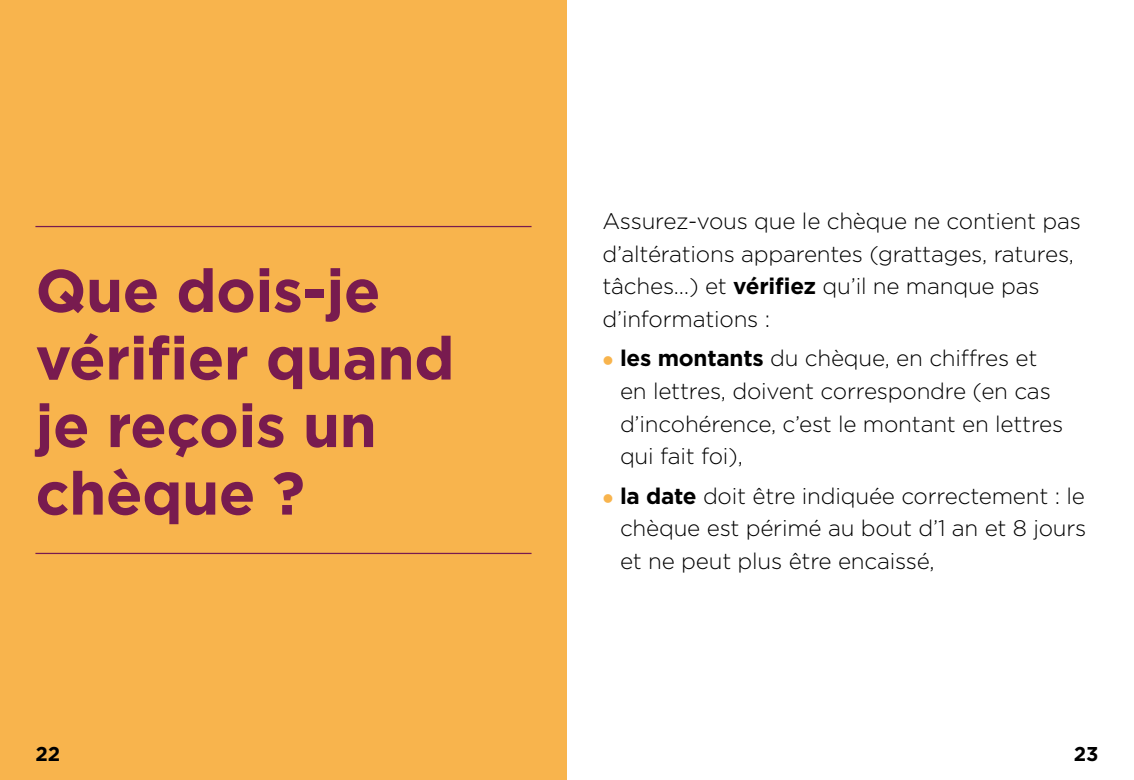
<style>
.page{position:relative;width:1134px;height:780px;background:#fff}
.page>*{position:absolute;margin:0;border:0;box-sizing:border-box;transform-origin:0 0}
.H1_-_chapitres{font:700 60px/67.5px "Gotham";letter-spacing:-.01em;color:#781b4f}
.Texte{font:300 22.5px/32.5px "Gotham";letter-spacing:-.01em;color:#000}
.texte_puces{font:300 22.5px/32.5px "Gotham";letter-spacing:-.01em;color:#000}
.t1{font:700 20px "Gotham";color:#000}
.s1{font-weight:700}
.s2{color:#f8b44d}
</style>
<div class="page">
<div style="left:0;top:0;width:567px;height:780px;background:#f8b44d"></div>
<hr style="left:35px;top:552px;width:496px;height:2px;background:#781b4f">
<hr style="left:35px;top:226px;width:496px;height:1px;background:#781b4f">
<h1 class="H1_-_chapitres" style="left:35px;top:256px;width:421px">Que dois-je vérifier quand je reçois un chèque ?</h1>
<p class="texte_puces" style="left:602px;top:204px;width:480px">Assurez-vous que le chèque ne contient pas d’altérations apparentes (grattages, ratures, tâches…) et <span class="s1">vérifiez</span> qu’il ne manque pas d’informations :</p>
<p class="Texte" style="left:620px;top:341px;width:445px;text-indent:-18px"><span class="s2">●</span> <span class="s1">les montants</span> du chèque, en chiffres et en lettres, doivent correspondre (en cas d’incohérence, c’est le montant en lettres qui fait foi),</p>
<p class="Texte" style="left:620px;top:479px;width:468px;text-align:justify;text-indent:-18px"><span class="s2">●</span> <span class="s1">la date</span> doit être indiquée correctement : le chèque est périmé au bout d’1 an et 8 jours et ne peut plus être encaissé,</p>
<p class="t1" style="left:35px;top:740px;width:26px">22</p>
<p class="t1" style="left:1074px;top:740px;width:26px">23</p>
</div>
